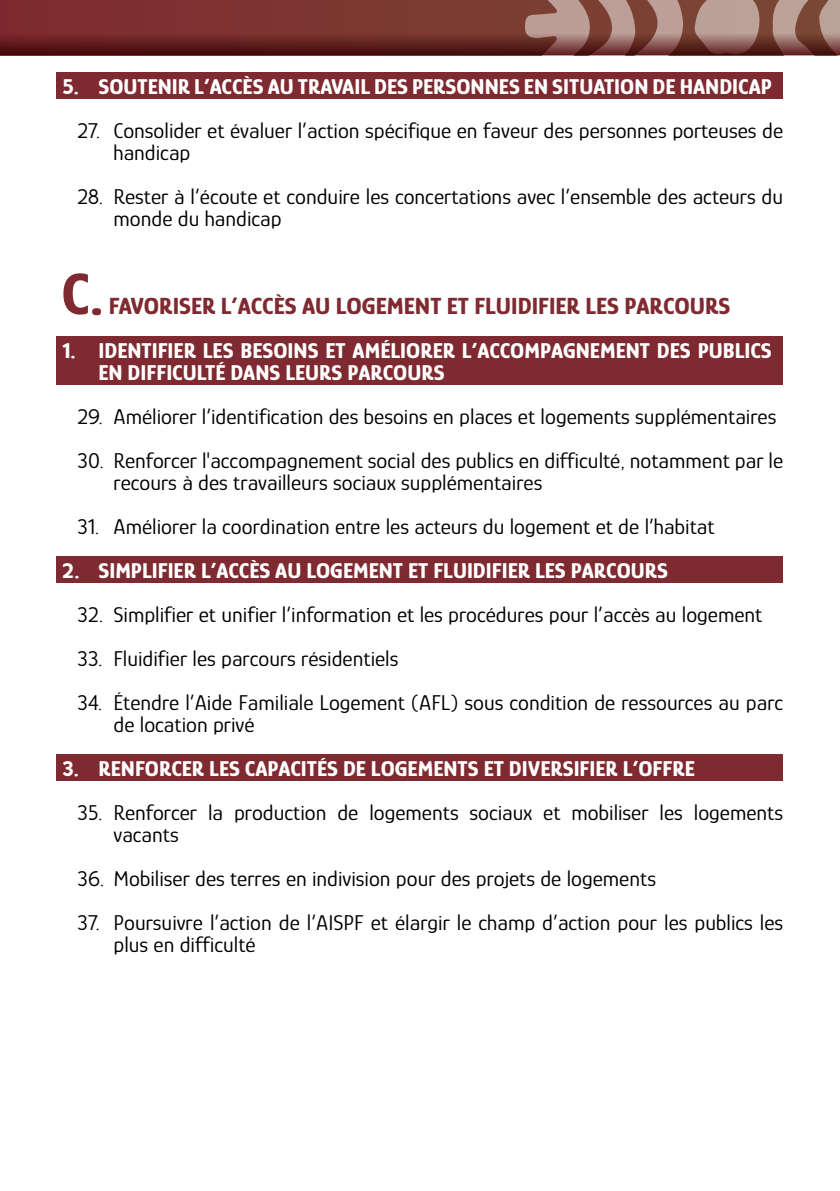
<style>
.page{position:relative;width:840px;height:1191px;background:#fff}
.page>*{position:absolute;margin:0;border:0;box-sizing:border-box;transform-origin:0 0}
.t1{font:800 60px "Glory";color:#7f2a30}
.t2{font:800 24px "Glory";color:#7f2a30}
.t3{font:22px/22px "Glory";color:#000}
.t4{font:800 22px/22px "Glory";color:#fff}
</style>
<div class="page">
<svg style="left:0;top:0;width:839px;height:55px;background:#7d423d"></svg>
<div style="left:57px;top:72px;width:725px;height:27px;background:#7f2a30"></div>
<div style="left:57px;top:336px;width:725px;height:49px;background:#7f2a30"></div>
<div style="left:57px;top:556px;width:725px;height:27px;background:#7f2a30"></div>
<div style="left:57px;top:754px;width:725px;height:27px;background:#7f2a30"></div>
<p class="t4" style="left:62px;top:75px;width:710px">5. SOUTENIR L’ACCÈS AU TRAVAIL DES PERSONNES EN SITUATION DE HANDICAP</p>
<p class="t3" style="left:113px;top:119px;width:670px;text-indent:-36px">27. Consolider et évaluer l’action spécifique en faveur des personnes porteuses de handicap</p>
<p class="t3" style="left:113px;top:185px;width:670px;text-indent:-36px">28. Rester à l’écoute et conduire les concertations avec l’ensemble des acteurs du monde du handicap</p>
<h1 class="t1" style="left:61px;top:254px;width:44px">C.</h1>
<p class="t2" style="left:109px;top:290px;width:622px">FAVORISER L’ACCÈS AU LOGEMENT ET FLUIDIFIER LES PARCOURS</p>
<p class="t4" style="left:98px;top:339px;width:674px;text-indent:-36px">1. IDENTIFIER LES BESOINS ET AMÉLIORER L’ACCOMPAGNEMENT DES PUBLICS<br>EN DIFFICULTÉ DANS LEURS PARCOURS</p>
<p class="t3" style="left:77px;top:405px;width:700px">29. Améliorer l’identification des besoins en places et logements supplémentaires</p>
<p class="t3" style="left:113px;top:449px;width:670px;text-indent:-36px">30. Renforcer l'accompagnement social des publics en difficulté, notamment par le recours à des travailleurs sociaux supplémentaires</p>
<p class="t3" style="left:77px;top:515px;width:638px">31. Améliorer la coordination entre les acteurs du logement et de l’habitat</p>
<p class="t4" style="left:62px;top:559px;width:607px">2. SIMPLIFIER L’ACCÈS AU LOGEMENT ET FLUIDIFIER LES PARCOURS</p>
<p class="t3" style="left:77px;top:603px;width:686px">32. Simplifier et unifier l’information et les procédures pour l’accès au logement</p>
<p class="t3" style="left:77px;top:647px;width:322px">33. Fluidifier les parcours résidentiels</p>
<p class="t3" style="left:113px;top:691px;width:670px;text-indent:-36px">34. Étendre l’Aide Familiale Logement (AFL) sous condition de ressources au parc de location privé</p>
<p class="t4" style="left:62px;top:757px;width:633px">3. RENFORCER LES CAPACITÉS DE LOGEMENTS ET DIVERSIFIER L’OFFRE</p>
<p class="t3" style="left:113px;top:801px;width:670px;text-indent:-36px">35. Renforcer la production de logements sociaux et mobiliser les logements vacants</p>
<p class="t3" style="left:77px;top:867px;width:579px">36. Mobiliser des terres en indivision pour des projets de logements</p>
<p class="t3" style="left:113px;top:911px;width:670px;text-indent:-36px">37. Poursuivre l’action de l’AISPF et élargir le champ d’action pour les publics les plus en difficulté</p>
</div>
